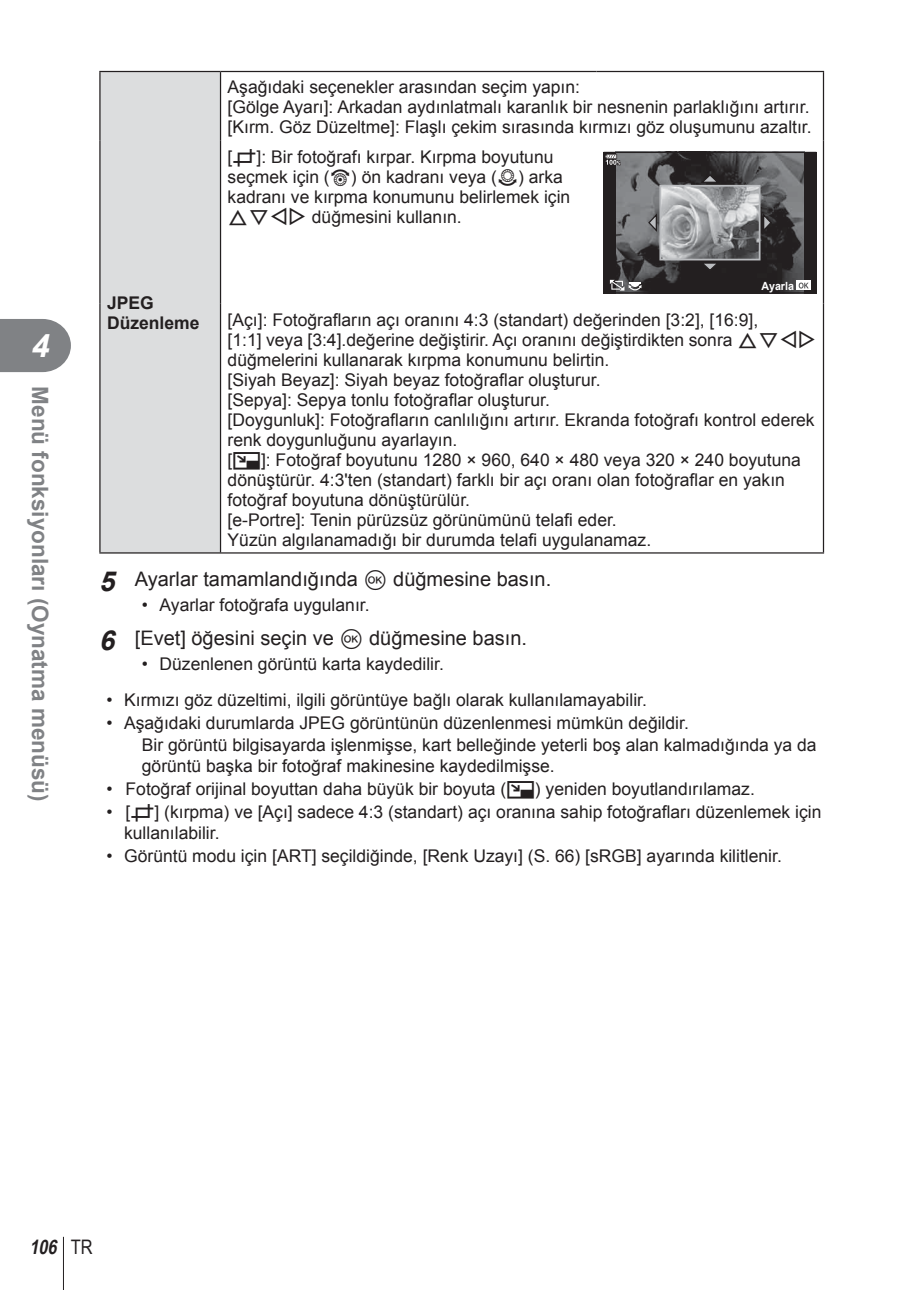
<style>
.page{position:relative;width:908px;height:1290px;background:#fff}
.page>*{position:absolute;margin:0;border:0;box-sizing:border-box;transform-origin:0 0}
.t1{font:italic 700 32.5px "Arial";color:#fff}
.t2{font:700 22.5px "Arial";color:#808285}
.t3{font:20px "Arial";color:#231f20}
.t4{font:italic 700 20px "Arial Narrow";color:#231f20}
.t5{font:17.5px/20px "Arial";color:#231f20}
.t6{font:700 17.5px/20px "Arial";color:#231f20}
.t7{font:700 11.25px "Arial";color:#fff;scale:.95 1}
.s1{font-family:"Olympus 1"}
.s2{font-family:"Olympus 26"}
.s3{font-family:"olympus 15"}
.s4{font-weight:700;font-style:italic;font-size:27.5px}
.s5{font-family:"Olympus 7"}
.s6{font-weight:400;font-style:normal}
</style>
<div class="page">
<hr style="left:63px;top:1237px;width:1px;height:53px;background:#231f20">
<svg style="left:0;top:319px;width:71px;height:53px;background:#8a8c8f"></svg>
<div style="left:100px;top:71px;width:120px;height:482px;background:#dcddde"></div>
<hr style="left:822px;top:72px;width:1px;height:69px;background:#231f20">
<hr style="left:822px;top:304px;width:1px;height:248px;background:#231f20">
<hr style="left:99px;top:71px;width:121px;height:1px;background:#231f20">
<hr style="left:99px;top:72px;width:1px;height:69px;background:#231f20">
<hr style="left:99px;top:141px;width:1px;height:163px;background:#231f20">
<hr style="left:99px;top:304px;width:1px;height:248px;background:#231f20">
<hr style="left:220px;top:71px;width:376px;height:1px;background:#231f20">
<hr style="left:220px;top:72px;width:1px;height:69px;background:#231f20">
<hr style="left:596px;top:71px;width:227px;height:1px;background:#231f20">
<hr style="left:220px;top:141px;width:1px;height:163px;background:#231f20">
<hr style="left:822px;top:141px;width:1px;height:163px;background:#231f20">
<hr style="left:220px;top:304px;width:1px;height:248px;background:#231f20">
<hr style="left:99px;top:552px;width:724px;height:1px;background:#231f20">
<svg style="left:603px;top:152px;width:213px;height:141px;background:#5e5d5f"></svg>
<h1 class="t1" style="left:32px;top:328px;width:20px">4</h1>
<p class="t2" style="left:53px;top:386px;width:417px;rotate:90deg">Menü fonksiyonları (Oynatma menüsü)</p>
<p class="t5" style="left:227px;top:77px;width:585px">Aşağıdaki seçenekler arasından seçim yapın:<br>[Gölge Ayarı]: Arkadan aydınlatmalı karanlık bir nesnenin parlaklığını artırır. [Kırm. Göz Düzeltme]: Flaşlı çekim sırasında kırmızı göz oluşumunu azaltır.</p>
<p class="t5" style="left:227px;top:147px;width:344px">[ <span class="s1">P</span>]: Bir fotoğrafı kırpar. Kırpma boyutunu seçmek için (<span class="s2">r</span>) ön kadranı veya (<span class="s2">o</span>) arka kadranı ve kırpma konumunu belirlemek için <span class="s3">FGHI</span> düğmesini kullanın.</p>
<p class="t7" style="left:761px;top:279px;width:36px">Ayarla</p>
<p class="t5" style="left:227px;top:309px;width:590px">[Açı]: Fotoğrafların açı oranını 4:3 (standart) değerinden [3:2], [16:9],<br>[1:1] veya [3:4].değerine değiştirir. Açı oranını değiştirdikten sonra <span class="s3">FGHI </span>düğmelerini kullanarak kırpma konumunu belirtin.<br>[Siyah Beyaz]: Siyah beyaz fotoğraflar oluşturur.<br>[Sepya]: Sepya tonlu fotoğraflar oluşturur.<br>[Doygunluk]: Fotoğrafların canlılığını artırır. Ekranda fotoğrafı kontrol ederek renk doygunluğunu ayarlayın.<br>[<span class="s1">Q</span>]: Fotoğraf boyutunu 1280 × 960, 640 × 480 veya 320 × 240 boyutuna dönüştürür. 4:3'ten (standart) farklı bir açı oranı olan fotoğraflar en yakın fotoğraf boyutuna dönüştürülür.<br>[e-Portre]: Tenin pürüzsüz görünümünü telafi eder.<br>Yüzün algılanamadığı bir durumda telafi uygulanamaz.</p>
<p class="t3" style="left:99px;top:568px;width:453px"><span class="s4">5</span> Ayarlar tamamlandığında <span class="s5">Q</span> düğmesine basın.</p>
<p class="t5" style="left:142px;top:595px;width:229px">• Ayarlar fotoğrafa uygulanır.</p>
<p class="t3" style="left:99px;top:626px;width:429px"><span class="s4">6</span> [Evet] öğesini seçin ve <span class="s5">Q</span> düğmesine basın.</p>
<p class="t5" style="left:142px;top:654px;width:303px">• Düzenlenen görüntü karta kaydedilir.</p>
<p class="t5" style="left:106px;top:690px;width:542px">• Kırmızı göz düzeltimi, ilgili görüntüye bağlı olarak kullanılamayabilir.</p>
<p class="t5" style="left:142px;top:712px;width:676px;line-height:21.2px;text-indent:-35px">• Aşağıdaki durumlarda JPEG görüntünün düzenlenmesi mümkün değildir.<br>Bir görüntü bilgisayarda işlenmişse, kart belleğinde yeterli boş alan kalmadığında ya da görüntü başka bir fotoğraf makinesine kaydedilmişse.</p>
<p class="t5" style="left:106px;top:778px;width:649px">• Fotoğraf orijinal boyuttan daha büyük bir boyuta (<span class="s1">Q</span>) yeniden boyutlandırılamaz.</p>
<p class="t5" style="left:124px;top:801px;width:698px;line-height:21px;text-indent:-18px">• [<span class="s1">P</span>] (kırpma) ve [Açı] sadece 4:3 (standart) açı oranına sahip fotoğrafları düzenlemek için kullanılabilir.</p>
<p class="t5" style="left:106px;top:846px;width:676px">• Görüntü modu için [ART] seçildiğinde, [Renk Uzayı] (S. 66) [sRGB] ayarında kilitlenir.</p>
<p class="t6" style="left:107px;top:293px;width:94px">JPEG<br>Düzenleme</p>
<p class="t4" style="left:29px;top:1235px;width:65px">106 <span class="s6">TR</span></p>
</div>
